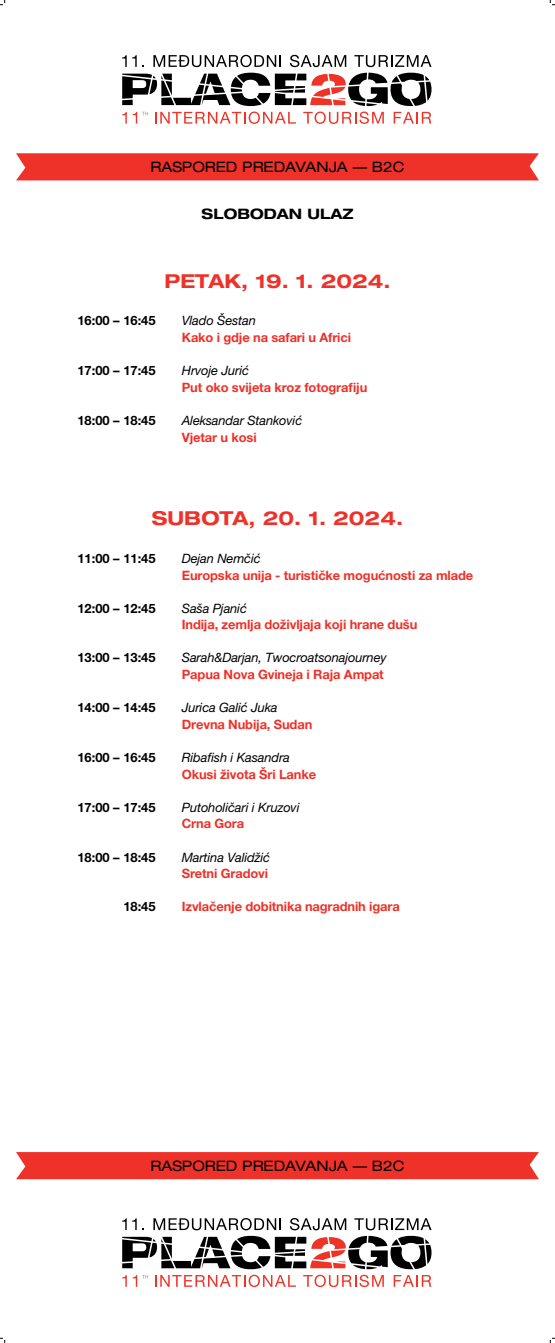
<style>
.page{position:relative;width:555px;height:1343px;background:#fff}
.page>*{position:absolute;margin:0;border:0;box-sizing:border-box;transform-origin:0 0}
.t1{font:700 expanded 19.2px "Helvetica Neue LT Pro";color:#ee3129}
.t2{font:expanded 14.4px "Helvetica Neue LT Pro";color:#000}
.t3{font:700 expanded 14.4px "Helvetica Neue LT Pro";color:#000}
.t4{font:700 12.9px "Helvetica Neue LT Pro";letter-spacing:-.01em;color:#ee3129}
.t5{font:italic 12.9px "Helvetica Neue LT Pro";letter-spacing:-.01em;color:#000}
.t6{font:700 12.9px "Helvetica Neue LT Pro";color:#000}
</style>
<div class="page">
<div style="left:16px;top:153px;width:523px;height:27px;background:#ee3129"></div>
<div style="left:16px;top:1152px;width:523px;height:27px;background:#ee3129"></div>
<svg style="left:122px;top:73px;width:309px;height:33px"></svg>
<svg style="left:122px;top:55px;width:22px;height:12px"></svg>
<svg style="left:153px;top:55px;width:128px;height:12px"></svg>
<svg style="left:290px;top:55px;width:56px;height:12px"></svg>
<svg style="left:354px;top:55px;width:77px;height:12px"></svg>
<svg style="left:122px;top:112px;width:5px;height:12px"></svg>
<svg style="left:155px;top:112px;width:141px;height:12px"></svg>
<svg style="left:303px;top:112px;width:81px;height:12px"></svg>
<svg style="left:394px;top:112px;width:37px;height:12px"></svg>
<svg style="left:133px;top:112px;width:15px;height:12px"></svg>
<svg style="left:122px;top:1236px;width:309px;height:33px"></svg>
<svg style="left:122px;top:1218px;width:22px;height:12px"></svg>
<svg style="left:153px;top:1218px;width:128px;height:12px"></svg>
<svg style="left:290px;top:1218px;width:56px;height:12px"></svg>
<svg style="left:354px;top:1218px;width:77px;height:12px"></svg>
<svg style="left:122px;top:1275px;width:5px;height:12px"></svg>
<svg style="left:155px;top:1275px;width:141px;height:12px"></svg>
<svg style="left:303px;top:1275px;width:81px;height:12px"></svg>
<svg style="left:394px;top:1275px;width:37px;height:12px"></svg>
<svg style="left:133px;top:1275px;width:15px;height:12px"></svg>
<svg style="left:0;top:0;width:6px;height:6px"></svg>
<p class="t2" style="left:150px;top:159px;width:255px">RASPORED PREDAVANJA — B2C</p>
<p class="t3" style="left:202px;top:205px;width:153px">SLOBODAN ULAZ</p>
<p class="t6" style="left:77px;top:313px;width:80px">16:00 – 16:45</p>
<p class="t6" style="left:77px;top:363px;width:80px">17:00 – 17:45</p>
<p class="t6" style="left:77px;top:412px;width:80px">18:00 – 18:45</p>
<h1 class="t1" style="left:164px;top:269px;width:228px">PETAK, 19. 1. 2024.</h1>
<p class="t5" style="left:182px;top:313px;width:76px">Vlado Šestan</p>
<p class="t4" style="left:182px;top:329px;width:171px">Kako i gdje na safari u Africi</p>
<p class="t5" style="left:182px;top:363px;width:69px">Hrvoje Jurić</p>
<p class="t4" style="left:182px;top:379px;width:187px">Put oko svijeta kroz fotografiju</p>
<p class="t5" style="left:182px;top:413px;width:122px">Aleksandar Stanković</p>
<p class="t4" style="left:182px;top:429px;width:76px">Vjetar u kosi</p>
<h1 class="t1" style="left:152px;top:506px;width:253px">SUBOTA, 20. 1. 2024.</h1>
<p class="t6" style="left:77px;top:550px;width:80px">11:00 – 11:45</p>
<p class="t6" style="left:77px;top:600px;width:80px">12:00 – 12:45</p>
<p class="t6" style="left:77px;top:650px;width:80px">13:00 – 13:45</p>
<p class="t6" style="left:77px;top:700px;width:80px">14:00 – 14:45</p>
<p class="t6" style="left:77px;top:749px;width:80px">16:00 – 16:45</p>
<p class="t6" style="left:77px;top:799px;width:80px">17:00 – 17:45</p>
<p class="t6" style="left:77px;top:849px;width:80px">18:00 – 18:45</p>
<p class="t6" style="left:123px;top:899px;width:34px">18:45</p>
<p class="t5" style="left:182px;top:550px;width:80px">Dejan Nemčić</p>
<p class="t4" style="left:182px;top:567px;width:293px">Europska unija - turističke mogućnosti za mlade</p>
<p class="t5" style="left:182px;top:600px;width:67px">Saša Pjanić</p>
<p class="t4" style="left:182px;top:617px;width:237px">Indija, zemlja doživljaja koji hrane dušu</p>
<p class="t5" style="left:182px;top:650px;width:206px">Sarah&amp;Darjan, Twocroatsonajourney</p>
<p class="t4" style="left:182px;top:666px;width:203px">Papua Nova Gvineja i Raja Ampat</p>
<p class="t5" style="left:182px;top:700px;width:97px">Jurica Galić Juka</p>
<p class="t4" style="left:182px;top:716px;width:132px">Drevna Nubija, Sudan</p>
<p class="t5" style="left:182px;top:750px;width:110px">Ribafish i Kasandra</p>
<p class="t4" style="left:182px;top:766px;width:136px">Okusi života Šri Lanke</p>
<p class="t5" style="left:182px;top:799px;width:119px">Putoholičari i Kruzovi</p>
<p class="t4" style="left:182px;top:816px;width:64px">Crna Gora</p>
<p class="t5" style="left:182px;top:849px;width:90px">Martina Validžić</p>
<p class="t4" style="left:182px;top:866px;width:88px">Sretni Gradovi</p>
<p class="t4" style="left:182px;top:899px;width:219px">Izvlačenje dobitnika nagradnih igara</p>
<p class="t2" style="left:150px;top:1157px;width:255px">RASPORED PREDAVANJA — B2C</p>
</div>
